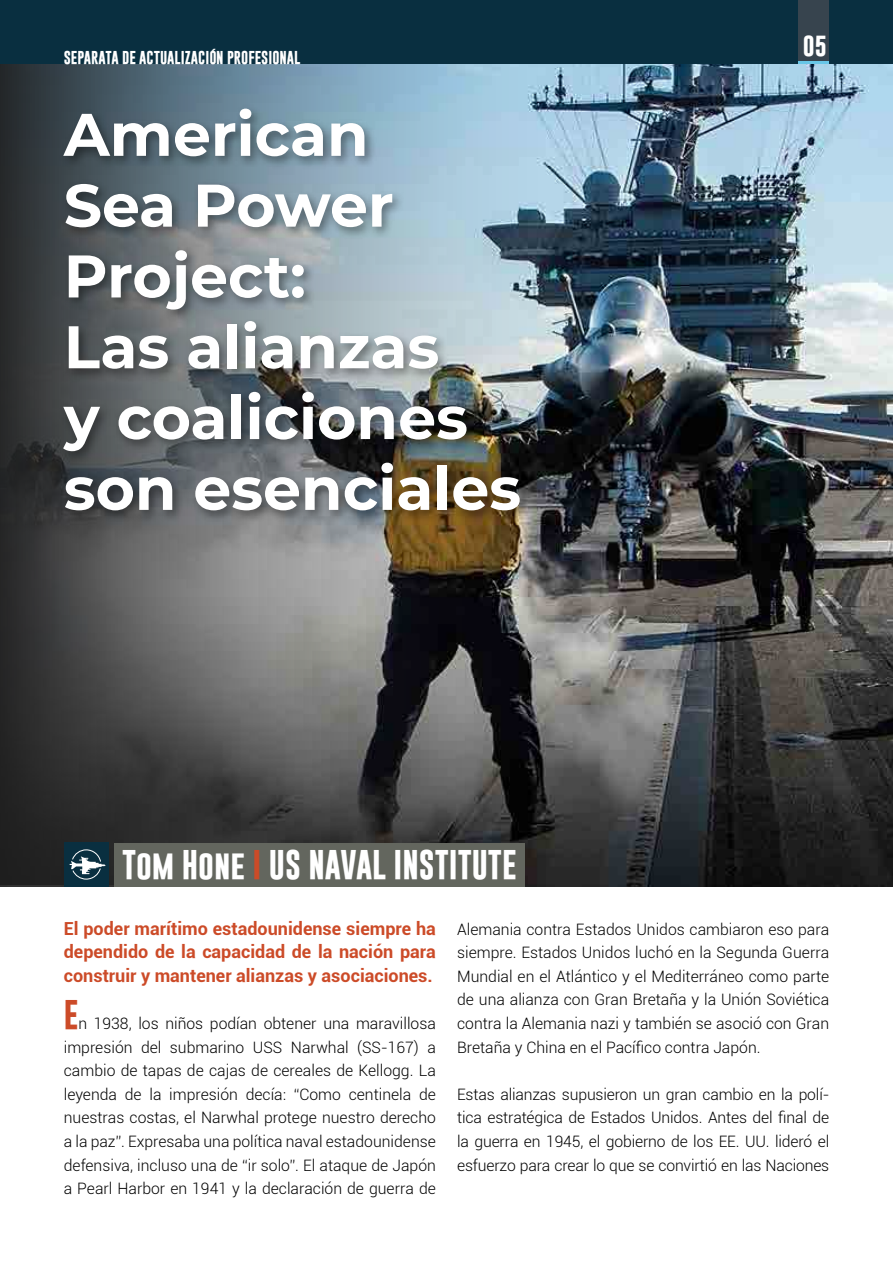
<style>
.page{position:relative;width:893px;height:1263px;background:#fff}
.page>*{position:absolute;margin:0;border:0;box-sizing:border-box;transform-origin:0 0}
.t1{font:700 60px/70.8px "Montserrat";color:#fff}
.t2{font:700 30px "Gobold";color:#fff}
.t3{font:700 21px "Gobold";color:#fff;scale:1.06 1}
.t4{font:700 18px/23.5px "Roboto";color:#cc4b28;text-align:justify}
.t5{font:300 15.75px/23.5px "Roboto";color:#000;text-align:justify}
.t6{font:700 13.5px "Gobold";color:#fff}
.s1{color:#cc4b28}
.s2{font-family:"Gobold";font-weight:700;font-size:30px;color:#cc4b28}
</style>
<div class="page">
<img style="left:0;top:64px;width:893px;height:823px">
<svg style="left:0;top:64px;width:538px;height:820px;background:#515354"></svg>
<div style="left:0;top:0;width:893px;height:64px;background:#092f40"></div>
<div style="left:798px;top:0;width:31px;height:64px;background:#37444e"></div>
<hr style="left:798px;top:61px;width:31px;height:3px;background:#67c6e7">
<div style="left:115px;top:843px;width:410px;height:44px;background:#63665e"></div>
<div style="left:64px;top:842px;width:45px;height:45px;background:#092f40"></div>
<svg style="left:70px;top:849px;width:35px;height:31px"></svg>
<div style="left:59px;top:104px;width:473px;height:420px;background:#000;opacity:.43"></div>
<p class="t6" style="left:64px;top:49px;width:238px">SEPARATA DE ACTUALIZACIÓN PROFESIONAL</p>
<h1 class="t1" style="left:64px;top:96px;width:459px">American<br>Sea Power<br>Project:<br>Las alianzas<br>y coaliciones son esenciales</h1>
<h2 class="t2" style="left:122px;top:845px;width:396px">Tom Hone <span class="s1">I</span> US NAVAL INSTITUTE</h2>
<h3 class="t3" style="left:803px;top:32px;width:24px">05</h3>
<p class="t4" style="left:64px;top:916px;width:374px">El poder marítimo estadounidense siempre ha dependido de la capacidad de la nación para construir y mantener alianzas y asociaciones.</p>
<p class="t5" style="left:64px;top:1011px;width:374px"><span class="s2">E</span>n 1938, los niños podían obtener una maravillosa impresión del submarino USS Narwhal (SS-167) a cambio de tapas de cajas de cereales de Kellogg. La leyenda de la impresión decía: “Como centinela de nuestras costas, el Narwhal protege nuestro derecho a la paz”. Expresaba una política naval estadounidense defensiva, incluso una de “ir solo”. El ataque de Japón a Pearl Harbor en 1941 y la declaración de guerra de</p>
<p class="t5" style="left:457px;top:917px;width:374px">Alemania contra Estados Unidos cambiaron eso para siempre. Estados Unidos luchó en la Segunda Guerra Mundial en el Atlántico y el Mediterráneo como parte de una alianza con Gran Bretaña y la Unión Soviética contra la Alemania nazi y también se asoció con Gran Bretaña y China en el Pacífico contra Japón.</p>
<p class="t5" style="left:457px;top:1082px;width:374px">Estas alianzas supusieron un gran cambio en la polí&shy;tica estratégica de Estados Unidos. Antes del final de la guerra en 1945, el gobierno de los EE. UU. lideró el esfuerzo para crear lo que se convirtió en las Naciones</p>
</div>
